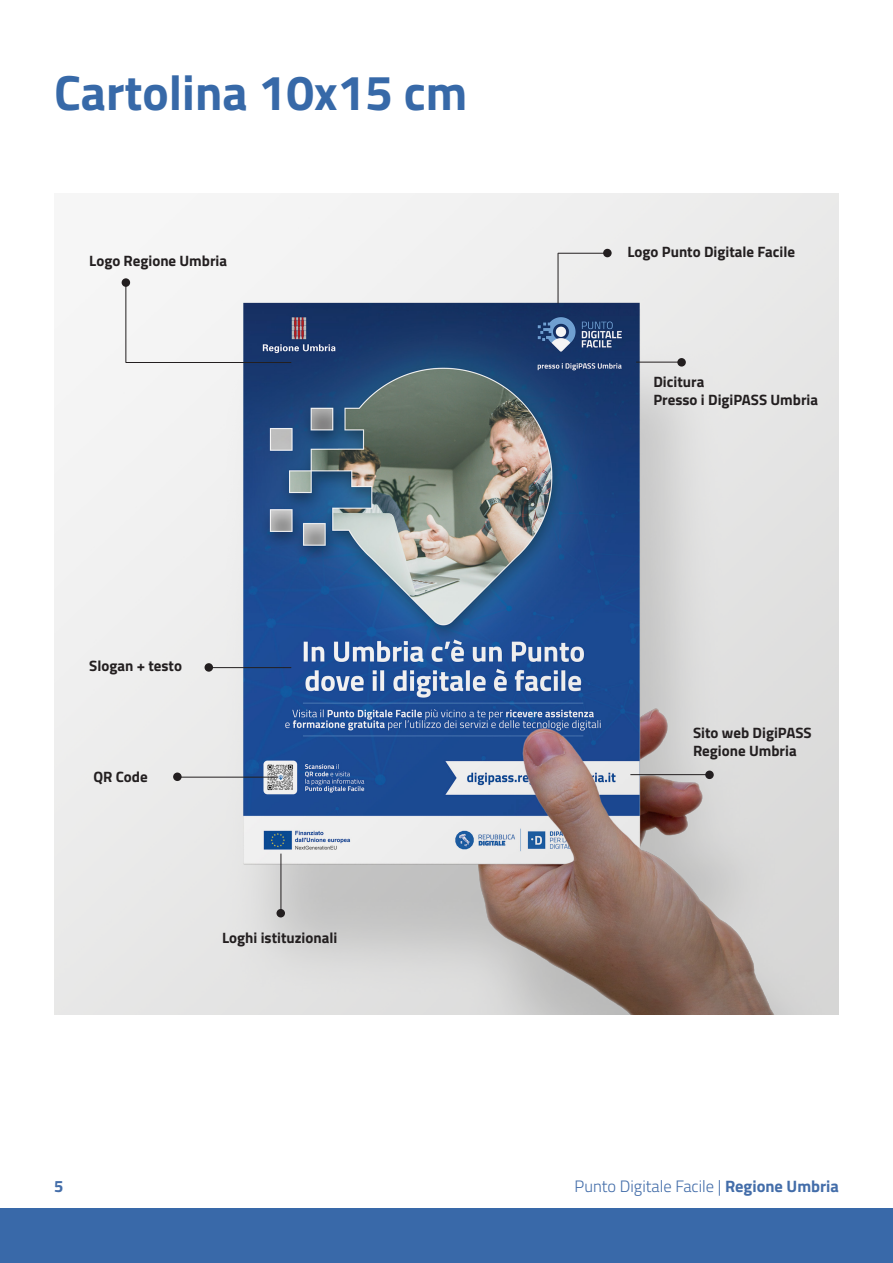
<style>
.page{position:relative;width:893px;height:1263px;background:#fff}
.page>*{position:absolute;margin:0;border:0;box-sizing:border-box;transform-origin:0 0}
.t1{font:700 49.5px "Titillium Web";color:#3769a8}
.t2{font:300 16.5px "Titillium Web";color:#436da9}
.t3{font:700 16.5px "Titillium Web";color:#436da9}
.t4{font:700 15px "Titillium Web";color:#231f20}
.s1{font-weight:700}
</style>
<div class="page">
<div style="left:0;top:1209px;width:893px;height:54px;background:#3969a9"></div>
<img style="left:54px;top:193px;width:785px;height:822px">
<hr style="left:281px;top:854px;width:1px;height:57px;background:#231f20">
<div style="left:276px;top:909px;width:9px;height:8px;background:#231f20;border-radius:50%"></div>
<hr style="left:630px;top:774px;width:79px;height:1px;background:#231f20">
<svg style="left:705px;top:770px;width:9px;height:9px"></svg>
<hr style="left:636px;top:362px;width:46px;height:1px;background:#231f20">
<div style="left:677px;top:358px;width:9px;height:9px;background:#231f20;border-radius:50%"></div>
<hr style="left:126px;top:362px;width:165px;height:1px;background:#231f20">
<div style="left:122px;top:278px;width:8px;height:9px;background:#231f20;border-radius:50%"></div>
<hr style="left:558px;top:253px;width:1px;height:50px;background:#231f20">
<div style="left:603px;top:249px;width:9px;height:8px;background:#231f20;border-radius:50%"></div>
<hr style="left:558px;top:253px;width:49px;height:1px;background:#231f20">
<hr style="left:209px;top:667px;width:82px;height:1px;background:#231f20">
<div style="left:205px;top:663px;width:8px;height:9px;background:#231f20;border-radius:50%"></div>
<hr style="left:126px;top:283px;width:1px;height:80px;background:#231f20">
<hr style="left:177px;top:777px;width:101px;height:1px;background:#231f20">
<div style="left:173px;top:772px;width:9px;height:9px;background:#231f20;border-radius:50%"></div>
<p class="t1" style="left:54px;top:55px;width:415px">Cartolina 10x15 cm</p>
<p class="t4" style="left:89px;top:250px;width:139px">Logo Regione Umbria</p>
<p class="t4" style="left:89px;top:655px;width:94px">Slogan + testo</p>
<p class="t4" style="left:94px;top:766px;width:56px">QR Code</p>
<p class="t4" style="left:222px;top:927px;width:117px">Loghi istituzionali</p>
<p class="t4" style="left:627px;top:241px;width:169px">Logo Punto Digitale Facile</p>
<p class="t4" style="left:653px;top:371px;width:52px">Dicitura</p>
<p class="t4" style="left:653px;top:389px;width:166px">Presso i DigiPASS Umbria</p>
<p class="t4" style="left:693px;top:721px;width:120px">Sito web DigiPASS</p>
<p class="t4" style="left:693px;top:739px;width:105px">Regione Umbria</p>
<p class="t3" style="left:54px;top:1174px;width:11px">5</p>
<p class="t2" style="left:575px;top:1174px;width:266px">Punto Digitale Facile | <span class="s1">Regione Umbria</span></p>
</div>
